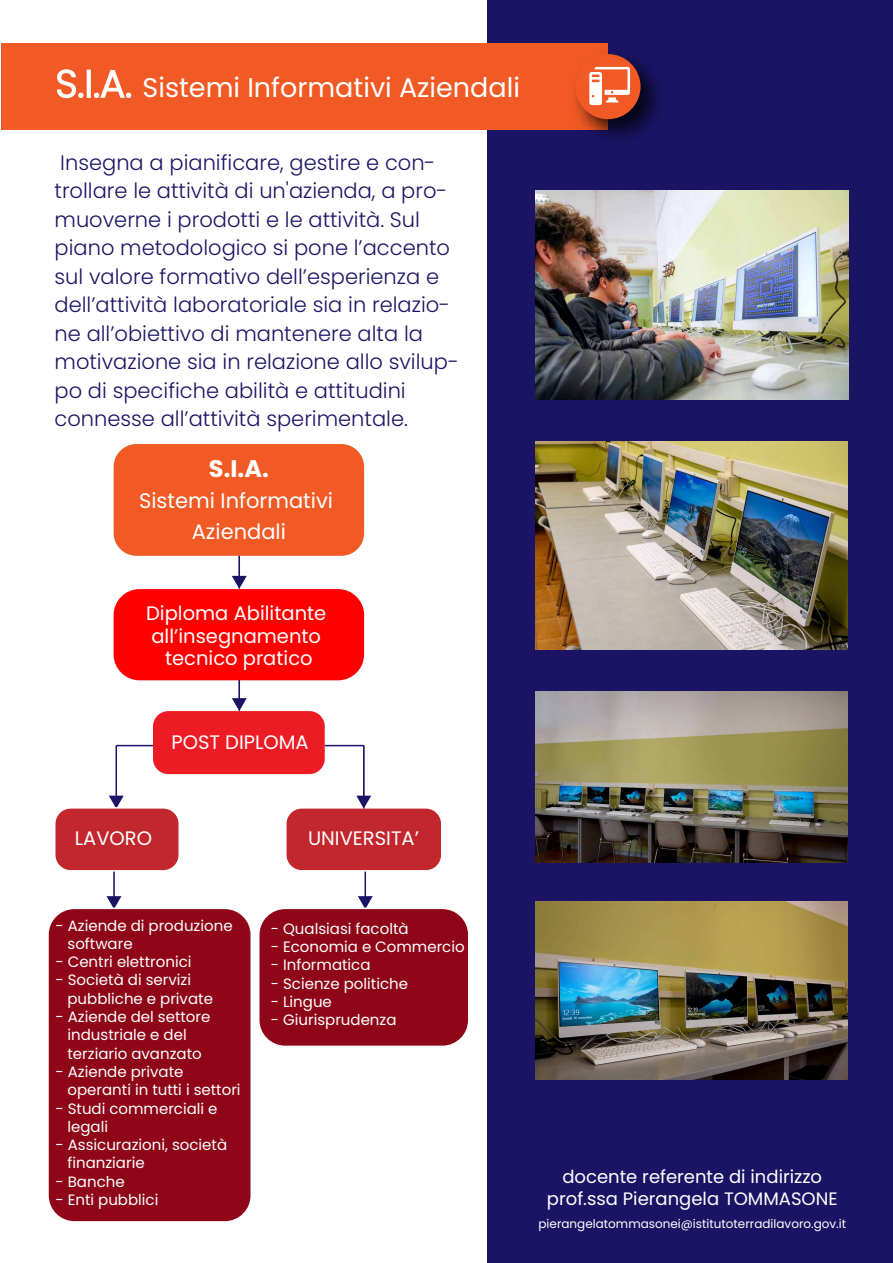
<style>
.page{position:relative;width:893px;height:1263px;background:#fff}
.page>*{position:absolute;margin:0;border:0;box-sizing:border-box;transform-origin:0 0}
.t1{font:27px "Poppins";color:#fff}
.t2{font:700 24px "Poppins";color:#fff}
.t3{font:300 21px/28.5px "Poppins";color:#1b1464}
.t4{font:21px/31px "Poppins";color:#fff;text-align:center}
.t5{font:19.5px/22.5px "Poppins";color:#fff;text-align:center}
.t6{font:18px/22.5px "Poppins";color:#fff;text-align:center}
.t7{font:15px/18.3px "Poppins";color:#fff}
.t8{font:12px "Poppins";color:#fff}
.s1{font-weight:300;font-size:38.25px}
</style>
<div class="page">
<hr style="left:113px;top:823px;width:2px;height:75px;background:#1b1464">
<svg style="left:107px;top:896px;width:14px;height:12px"></svg>
<hr style="left:364px;top:823px;width:2px;height:75px;background:#1b1464">
<svg style="left:358px;top:896px;width:15px;height:12px"></svg>
<hr style="left:116px;top:746px;width:1px;height:52px;background:#1b1464">
<svg style="left:109px;top:796px;width:15px;height:11px"></svg>
<hr style="left:116px;top:745px;width:39px;height:1px;background:#1b1464">
<div style="left:153px;top:711px;width:172px;height:63px;background:#ed1c24;border-radius:15px"></div>
<hr style="left:238px;top:674px;width:2px;height:26px;background:#1b1464">
<svg style="left:232px;top:698px;width:15px;height:13px"></svg>
<div style="left:487px;top:0;width:406px;height:1263px;background:#1b1464"></div>
<div style="left:114px;top:444px;width:250px;height:112px;background:#f15a24;border-radius:23px"></div>
<div style="left:55px;top:808px;width:124px;height:63px;background:#c1272d;border-radius:16px"></div>
<div style="left:54px;top:807px;width:126px;height:65px;border:2px solid #fff;border-radius:16px"></div>
<div style="left:286px;top:808px;width:156px;height:63px;background:#c1272d;border-radius:16px"></div>
<div style="left:285px;top:807px;width:157px;height:65px;border:2px solid #fff;border-radius:16px"></div>
<div style="left:114px;top:589px;width:250px;height:91px;background:#f00;border-radius:26px"></div>
<div style="left:48px;top:908px;width:203px;height:314px;background:#8e0617;border-radius:26px"></div>
<div style="left:47px;top:908px;width:205px;height:315px;border:2px solid #fff;border-radius:26px"></div>
<div style="left:259px;top:908px;width:210px;height:138px;background:#8e0617;border-radius:26px"></div>
<div style="left:258px;top:908px;width:211px;height:139px;border:2px solid #fff;border-radius:26px"></div>
<div style="left:2px;top:43px;width:606px;height:87px;background:#f15a24"></div>
<img style="left:574px;top:54px;width:85px;height:85px">
<div style="left:575px;top:54px;width:65px;height:65px;background:#f15a24;border-radius:50%"></div>
<svg style="left:56px;top:69px;width:28px;height:30px"></svg>
<div style="left:87px;top:70px;width:4px;height:28px;border:2px solid #fff"></div>
<svg style="left:94px;top:70px;width:38px;height:28px"></svg>
<hr style="left:238px;top:556px;width:2px;height:22px;background:#1b1464">
<svg style="left:232px;top:576px;width:15px;height:13px"></svg>
<hr style="left:363px;top:746px;width:1px;height:52px;background:#1b1464">
<svg style="left:356px;top:796px;width:15px;height:13px"></svg>
<hr style="left:325px;top:745px;width:39px;height:1px;background:#1b1464">
<img style="left:536px;top:191px;width:312px;height:208px">
<img style="left:535px;top:441px;width:312px;height:208px">
<svg style="left:589px;top:67px;width:41px;height:38px"></svg>
<img style="left:535px;top:692px;width:312px;height:170px">
<img style="left:535px;top:902px;width:312px;height:177px">
<p class="t1" style="left:56px;top:72px;width:466px"><span class="s1">S.I.A.</span> Sistemi Informativi Aziendali</p>
<p class="t3" style="left:55px;top:148px;width:406px">Insegna a pianificare, gestire e con&shy;trollare le attività di un'azienda, a pro&shy;muoverne i prodotti e le attività. Sul piano metodologico si pone l’accento sul valore formativo dell’esperienza e dell’attività laboratoriale sia in relazio&shy;ne all’obiettivo di mantenere alta la motivazione sia in relazione allo svilup&shy;po di specifiche abilità e attitudini connesse all’attività sperimentale.</p>
<p class="t2" style="left:209px;top:454px;width:61px">S.I.A.</p>
<p class="t4" style="left:139px;top:485px;width:195px">Sistemi Informativi<br>Aziendali</p>
<p class="t5" style="left:146px;top:602px;width:182px">Diploma Abilitante all’insegnamento tecnico pratico</p>
<p class="t5" style="left:171px;top:731px;width:139px">POST DIPLOMA</p>
<p class="t5" style="left:75px;top:827px;width:79px">LAVORO</p>
<p class="t5" style="left:308px;top:827px;width:112px">UNIVERSITA’</p>
<p class="t7" style="left:68px;top:916px;width:167px;text-indent:-12px">- Aziende di produzione software</p>
<p class="t7" style="left:55px;top:953px;width:137px">- Centri elettronici</p>
<p class="t7" style="left:68px;top:971px;width:147px;text-indent:-12px">- Società di servizi pubbliche e private</p>
<p class="t7" style="left:68px;top:1008px;width:144px;text-indent:-12px">- Aziende del settore industriale e del terziario avanzato</p>
<p class="t7" style="left:68px;top:1063px;width:175px;text-indent:-12px">- Aziende private operanti in tutti i settori</p>
<p class="t7" style="left:68px;top:1099px;width:152px;text-indent:-12px">- Studi commerciali e legali</p>
<p class="t7" style="left:68px;top:1136px;width:161px;text-indent:-12px">- Assicurazioni, società finanziarie</p>
<p class="t7" style="left:55px;top:1172px;width:71px">- Banche</p>
<p class="t7" style="left:55px;top:1191px;width:104px">- Enti pubblici</p>
<p class="t7" style="left:271px;top:919px;width:139px">- Qualsiasi facoltà</p>
<p class="t7" style="left:271px;top:937px;width:195px">- Economia e Commercio</p>
<p class="t7" style="left:271px;top:956px;width:101px">- Informatica</p>
<p class="t7" style="left:271px;top:974px;width:139px">- Scienze politiche</p>
<p class="t7" style="left:271px;top:992px;width:63px">- Lingue</p>
<p class="t7" style="left:271px;top:1011px;width:127px">- Giurisprudenza</p>
<p class="t6" style="left:547px;top:1165px;width:292px">docente referente di indirizzo prof.ssa Pierangela TOMMASONE</p>
<p class="t8" style="left:538px;top:1216px;width:309px">pierangelatommasonei@istitutoterradilavoro.gov.it</p>
</div>
